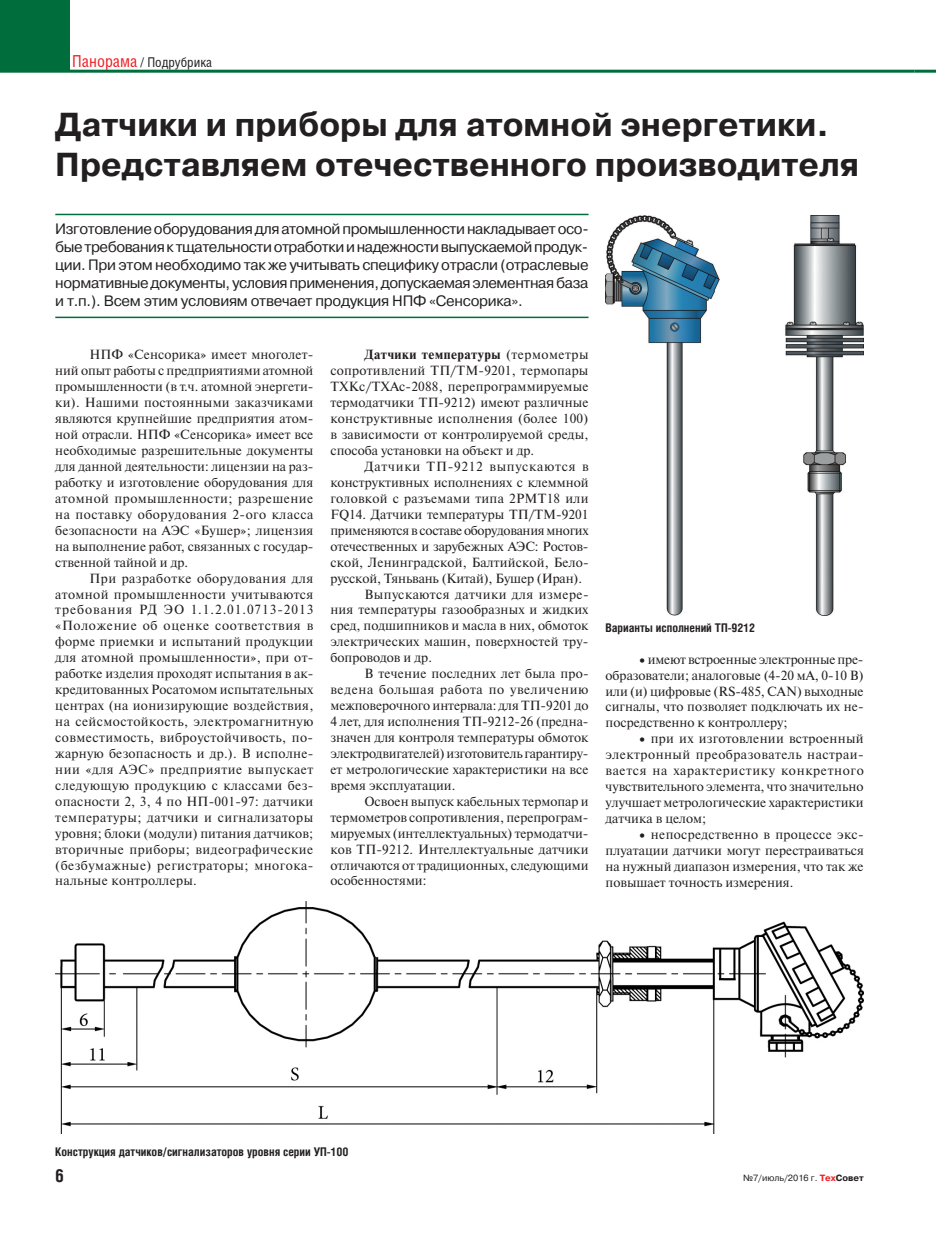
<style>
.page{position:relative;width:936px;height:1234px;background:#fff}
.page>*{position:absolute;margin:0;border:0;box-sizing:border-box;transform-origin:0 0}
.t1{font:700 33px/39.6px "Pragmatica C";color:#231f20}
.t2{font:700 18px "Helios Cond";color:#231f20}
.t3{font:15px/18px "Pragmatica C";letter-spacing:-.02em;color:#231f20;text-align:justify}
.t4{font:13.5px "Helios Cond";color:#231f20}
.t5{font:13.35px/15.9px "Newton C";color:#231f20;text-align:justify}
.t6{font:13.35px "Newton C";letter-spacing:-.02em;color:#231f20}
.t7{font:13.35px "Newton C";letter-spacing:.02em;color:#231f20}
.t8{font:13.35px "Newton C";letter-spacing:.045em;color:#231f20}
.t9{font:13.35px "Newton C";letter-spacing:.03em;color:#231f20}
.t10{font:13.35px "Newton C";letter-spacing:.055em;color:#231f20}
.t11{font:700 12px "Helios Cond";color:#231f20}
.t12{font:9px "Pragmatica C";color:#231f20}
.s1{font-size:16.5px;color:#ee1d23}
.s2{font-weight:700}
.s3{font-weight:700;color:#ee1d23}
</style>
<div class="page">
<hr style="left:0;top:70px;width:914px;height:3px;background:#006d3d">
<hr style="left:914px;top:70px;width:21px;height:3px;background:#006d3d">
<div style="left:0;top:0;width:69px;height:71px;background:#006d3d"></div>
<hr style="left:55px;top:214px;width:533px;height:1px;background:#006d3d">
<hr style="left:55px;top:316px;width:533px;height:2px;background:#006d3d">
<img style="left:605px;top:215px;width:258px;height:400px">
<img style="left:55px;top:901px;width:808px;height:232px">
<p class="t4" style="left:72px;top:54px;width:141px"><span class="s1">Панорама</span> / Подрубрика</p>
<h1 class="t1" style="left:55px;top:105px;width:805px">Датчики и приборы для атомной энергетики.<br>Представляем отечественного производителя</h1>
<p class="t3" style="left:55px;top:220px;width:535px">Изготовление оборудования для атомной промышленности накладывает осо&shy;бые требования к тщательности отработки и надежности выпускаемой продук&shy;ции. При этом необходимо так же учитывать специфику отрасли (отраслевые нормативные документы, условия применения, допускаемая элементная база и т.п.). Всем этим условиям отвечает продукция НПФ «Сенсорика».</p>
<p class="t5" style="left:55px;top:347px;width:260px;text-indent:34px">НПФ «Сенсорика» имеет многолет&shy;ний опыт работы с предприятиями атомной промышленности (в т.ч. атомной энергети&shy;ки). Нашими постоянными заказчиками являются крупнейшие предприятия атом&shy;ной отрасли. НПФ «Сенсорика» имеет все необходимые разрешительные документы для данной деятельности: лицензии на раз&shy;работку и изготовление оборудования для атомной промышленности; разрешение на поставку оборудования 2-ого класса безопасности на АЭС «Бушер»; лицензия на выполнение работ, связанных с государ&shy;ственной тайной и др.</p>
<p class="t5" style="left:55px;top:570px;width:260px;text-indent:34px">При разработке оборудования для атомной промышленности учитываются требования РД ЭО 1.1.2.01.0713-2013 «Положение об оценке соответствия в форме приемки и испытаний продукции для атомной промышленности», при от&shy;работке изделия проходят испытания в ак&shy;кредитованных Росатомом испытательных центрах (на ионизирующие воздействия, на сейсмостойкость, электромагнитную совместимость, виброустойчивость, по&shy;жарную безопасность и др.). В исполне&shy;нии «для АЭС» предприятие выпускает следующую продукцию с классами без&shy;опасности 2, 3, 4 по НП-001-97: датчики температуры; датчики и сигнализаторы уровня; блоки (модули) питания датчиков; вторичные приборы; видеографические (безбумажные) регистраторы; многока&shy;нальные контроллеры.</p>
<p class="t5" style="left:330px;top:347px;width:260px;text-indent:34px"><span class="s2">Датчики температуры</span> (термометры сопротивлений ТП/ТМ-9201, термопары ТХКс/ТХАс-2088, перепрограммируемые термодатчики ТП-9212) имеют различные конструктивные исполнения (более 100) в зависимости от контролируемой среды, способа установки на объект и др.</p>
<p class="t10" style="left:364px;top:459px;width:225px">Датчики ТП-9212 выпускаются в</p>
<p class="t5" style="left:330px;top:474px;width:260px">конструктивных исполнениях с клеммной</p>
<p class="t7" style="left:330px;top:491px;width:259px">головкой с разъемами типа 2РМТ18 или</p>
<p class="t5" style="left:330px;top:506px;width:259px">FQ14. Датчики температуры ТП/ТМ-9201</p>
<p class="t6" style="left:330px;top:523px;width:260px">применяются в составе оборудования многих</p>
<p class="t5" style="left:330px;top:538px;width:259px">отечественных и зарубежных АЭС: Ростов-</p>
<p class="t5" style="left:330px;top:554px;width:260px">ской, Ленинградской, Балтийской, Бело-</p>
<p class="t5" style="left:330px;top:570px;width:253px">русской, Тяньвань (Китай), Бушер (Иран).</p>
<p class="t9" style="left:364px;top:586px;width:226px">Выпускаются датчики для измере-</p>
<p class="t5" style="left:330px;top:602px;width:259px">ния температуры газообразных и жидких</p>
<p class="t5" style="left:330px;top:617px;width:259px">сред, подшипников и масла в них, обмоток</p>
<p class="t5" style="left:330px;top:633px;width:259px">электрических машин, поверхностей тру-</p>
<p class="t5" style="left:330px;top:649px;width:103px">бопроводов и др.</p>
<p class="t5" style="left:364px;top:665px;width:226px">В течение последних лет была про-</p>
<p class="t8" style="left:330px;top:682px;width:259px">ведена большая работа по увеличению</p>
<p class="t5" style="left:330px;top:697px;width:259px">межповерочного интервала: для ТП-9201 до</p>
<p class="t5" style="left:330px;top:713px;width:259px">4 лет, для исполнения ТП-9212-26 (предна-</p>
<p class="t5" style="left:330px;top:729px;width:259px">значен для контроля температуры обмоток</p>
<p class="t5" style="left:330px;top:745px;width:259px">электродвигателей) изготовитель гарантиру-</p>
<p class="t5" style="left:330px;top:761px;width:259px">ет метрологические характеристики на все</p>
<p class="t5" style="left:330px;top:777px;width:126px">время эксплуатации.</p>
<p class="t5" style="left:364px;top:793px;width:226px">Освоен выпуск кабельных термопар и</p>
<p class="t5" style="left:330px;top:809px;width:259px">термометров сопротивления, перепрограм-</p>
<p class="t5" style="left:330px;top:825px;width:259px">мируемых (интеллектуальных) термодатчи-</p>
<p class="t5" style="left:330px;top:840px;width:259px">ков ТП-9212. Интеллектуальные датчики</p>
<p class="t5" style="left:330px;top:856px;width:259px">отличаются от традиционных, следующими</p>
<p class="t5" style="left:330px;top:872px;width:97px">особенностями:</p>
<p class="t11" style="left:605px;top:620px;width:151px">Варианты исполнений ТП-9212</p>
<p class="t5" style="left:605px;top:651px;width:260px;text-indent:34px">• имеют встроенные электронные пре&shy;образователи; аналоговые (4-20 мА, 0-10 В) или (и) цифровые (RS-485, CAN) выходные сигналы, что позволяет подключать их не&shy;посредственно к контроллеру;</p>
<p class="t5" style="left:605px;top:730px;width:260px;text-indent:34px">• при их изготовлении встроенный электронный преобразователь настраи&shy;вается на характеристику конкретного чувствительного элемента, что значительно улучшает метрологические характеристики датчика в целом;</p>
<p class="t5" style="left:605px;top:826px;width:260px;text-indent:34px">• непосредственно в процессе экс&shy;плуатации датчики могут перестраиваться на нужный диапазон измерения, что так же повышает точность измерения.</p>
<p class="t11" style="left:55px;top:1143px;width:295px">Конструкция датчиков/сигнализаторов уровня серии УП-100</p>
<h2 class="t2" style="left:55px;top:1164px;width:10px">6</h2>
<p class="t12" style="left:743px;top:1172px;width:122px">№7/июль/2016 г. <span class="s3">Тех</span><span class="s2">Совет</span></p>
</div>
